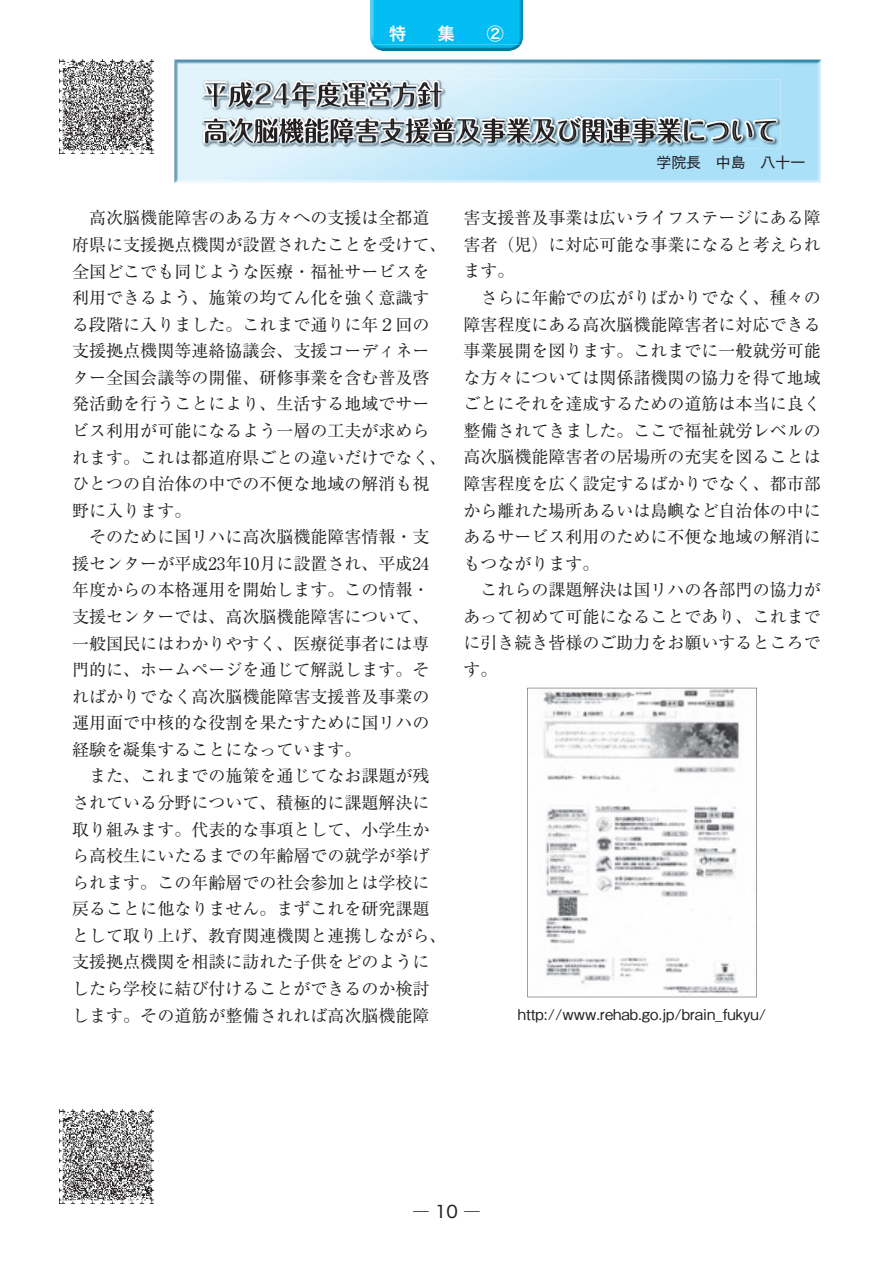
<style>
.page{position:relative;width:893px;height:1263px;background:#fff}
.page>*{position:absolute;margin:0;border:0;box-sizing:border-box;transform-origin:0 0}
.t1{font:16.95px/26.5px "Ryumin Pr 6";color:#231f20}
.t2{font:16.95px "Hira Kaku Std W4";color:#231f20}
.t3{font:16.95px "Hira Kaku Std W6";color:#fff}
.t4{font:500 14.85px "Gothic BBB Pr 6";color:#231f20}
.t5{font:14.85px "Hira Kaku Std W4";color:#231f20}
</style>
<div class="page">
<svg style="left:527px;top:688px;width:230px;height:309px"></svg>
<img style="left:372px;top:45px;width:149px;height:6px">
<img style="left:370px;top:0;width:153px;height:45px">
<img style="left:174px;top:60px;width:647px;height:123px">
<img style="left:201px;top:80px;width:579px;height:68px">
<img style="left:202px;top:80px;width:241px;height:29px">
<img style="left:271px;top:86px;width:2px;height:12px">
<img style="left:393px;top:82px;width:23px;height:1px">
<img style="left:418px;top:82px;width:24px;height:25px">
<img style="left:292px;top:82px;width:23px;height:1px">
<img style="left:229px;top:82px;width:24px;height:1px">
<img style="left:317px;top:82px;width:24px;height:1px">
<img style="left:368px;top:82px;width:23px;height:1px">
<img style="left:582px;top:145px;width:89px;height:1px">
<img style="left:482px;top:117px;width:200px;height:28px">
<img style="left:205px;top:145px;width:225px;height:1px">
<img style="left:310px;top:116px;width:135px;height:7px">
<img style="left:488px;top:145px;width:68px;height:1px">
<img style="left:455px;top:117px;width:27px;height:28px">
<img style="left:731px;top:119px;width:12px;height:24px">
<img style="left:753px;top:119px;width:25px;height:24px">
<img style="left:604px;top:120px;width:88px;height:1px">
<img style="left:744px;top:121px;width:10px;height:18px">
<img style="left:705px;top:121px;width:25px;height:21px">
<img style="left:234px;top:118px;width:28px;height:25px">
<img style="left:283px;top:118px;width:6px;height:5px">
<img style="left:381px;top:118px;width:33px;height:5px">
<img style="left:632px;top:118px;width:49px;height:25px">
<img style="left:507px;top:118px;width:23px;height:25px">
<img style="left:482px;top:118px;width:23px;height:25px">
<img style="left:532px;top:119px;width:24px;height:24px">
<img style="left:456px;top:119px;width:24px;height:2px">
<img style="left:331px;top:118px;width:23px;height:5px">
<img style="left:582px;top:119px;width:22px;height:24px">
<img style="left:684px;top:120px;width:4px;height:21px">
<img style="left:558px;top:120px;width:22px;height:22px">
<img style="left:755px;top:121px;width:21px;height:21px">
<img style="left:263px;top:123px;width:173px;height:20px">
<img style="left:586px;top:130px;width:14px;height:12px">
<img style="left:606px;top:130px;width:24px;height:13px">
<img style="left:205px;top:131px;width:21px;height:12px">
<img style="left:434px;top:133px;width:2px;height:10px">
<img style="left:358px;top:135px;width:18px;height:8px">
<img style="left:431px;top:118px;width:24px;height:13px">
<img style="left:356px;top:118px;width:22px;height:5px">
<img style="left:204px;top:118px;width:23px;height:4px">
<img style="left:414px;top:118px;width:14px;height:8px">
<img style="left:613px;top:118px;width:17px;height:23px">
<svg style="left:289px;top:118px;width:39px;height:25px"></svg>
<svg style="left:607px;top:119px;width:18px;height:13px"></svg>
<svg style="left:573px;top:118px;width:18px;height:20px"></svg>
<img style="left:732px;top:121px;width:9px;height:20px">
<svg style="left:686px;top:121px;width:17px;height:19px"></svg>
<svg style="left:414px;top:122px;width:13px;height:16px"></svg>
<img style="left:746px;top:122px;width:6px;height:15px">
<img style="left:707px;top:130px;width:22px;height:11px">
<img style="left:355px;top:123px;width:24px;height:11px">
<img style="left:434px;top:123px;width:301px;height:7px">
<svg style="left:436px;top:121px;width:44px;height:25px"></svg>
<svg style="left:258px;top:118px;width:25px;height:22px"></svg>
<img style="left:690px;top:133px;width:14px;height:7px">
<svg style="left:207px;top:120px;width:37px;height:22px"></svg>
<img style="left:60px;top:1110px;width:93px;height:93px">
<img style="left:60px;top:60px;width:93px;height:93px">
<img style="left:273px;top:83px;width:163px;height:24px">
<img style="left:204px;top:83px;width:67px;height:24px">
<p class="t3" style="left:389px;top:21px;width:19px">特</p>
<p class="t3" style="left:438px;top:21px;width:19px">集</p>
<p class="t3" style="left:487px;top:21px;width:19px">②</p>
<p class="t5" style="left:656px;top:151px;width:150px">学院長　中島　八十一</p>
<p class="t1" style="left:72px;top:204px;width:376px">　高次脳機能障害のある方々への支援は全都道府県に支援拠点機関が設置されたことを受けて、全国どこでも同じような医療・福祉サービスを利用できるよう、施策の均てん化を強く意識する段階に入りました。これまで通りに年２回の支援拠点機関等連絡協議会、支援コーディネーター全国会議等の開催、研修事業を含む普及啓発活動を行うことにより、生活する地域でサービス利用が可能になるよう一層の工夫が求められます。これは都道府県ごとの違いだけでなく、ひとつの自治体の中での不便な地域の解消も視野に入ります。<br>　そのために国リハに高次脳機能障害情報・支援センターが平成23年10月に設置され、平成24年度からの本格運用を開始します。この情報・支援センターでは、高次脳機能障害について、一般国民にはわかりやすく、医療従事者には専門的に、ホームページを通じて解説します。そればかりでなく高次脳機能障害支援普及事業の運用面で中核的な役割を果たすために国リハの経験を凝集することになっています。<br>　また、これまでの施策を通じてなお課題が残されている分野について、積極的に課題解決に取り組みます。代表的な事項として、小学生から高校生にいたるまでの年齢層での就学が挙げられます。この年齢層での社会参加とは学校に戻ることに他なりません。まずこれを研究課題として取り上げ、教育関連機関と連携しながら、支援拠点機関を相談に訪れた子供をどのようにしたら学校に結び付けることができるのか検討します。その道筋が整備されれば高次脳機能障</p>
<p class="t1" style="left:463px;top:204px;width:359px">害支援普及事業は広いライフステージにある障害者（児）に対応可能な事業になると考えられます。<br>　さらに年齢での広がりばかりでなく、種々の障害程度にある高次脳機能障害者に対応できる事業展開を図ります。これまでに一般就労可能な方々については関係諸機関の協力を得て地域ごとにそれを達成するための道筋は本当に良く整備されてきました。ここで福祉就労レベルの高次脳機能障害者の居場所の充実を図ることは障害程度を広く設定するばかりでなく、都市部から離れた場所あるいは島嶼など自治体の中にあるサービス利用のために不便な地域の解消にもつながります。<br>　これらの課題解決は国リハの各部門の協力があって初めて可能になることであり、これまでに引き続き皆様のご助力をお願いするところです。</p>
<p class="t4" style="left:518px;top:1002px;width:250px">http://www.rehab.go.jp/brain_fukyu/</p>
<p class="t2" style="left:412px;top:1199px;width:70px">― 10 ―</p>
</div>
